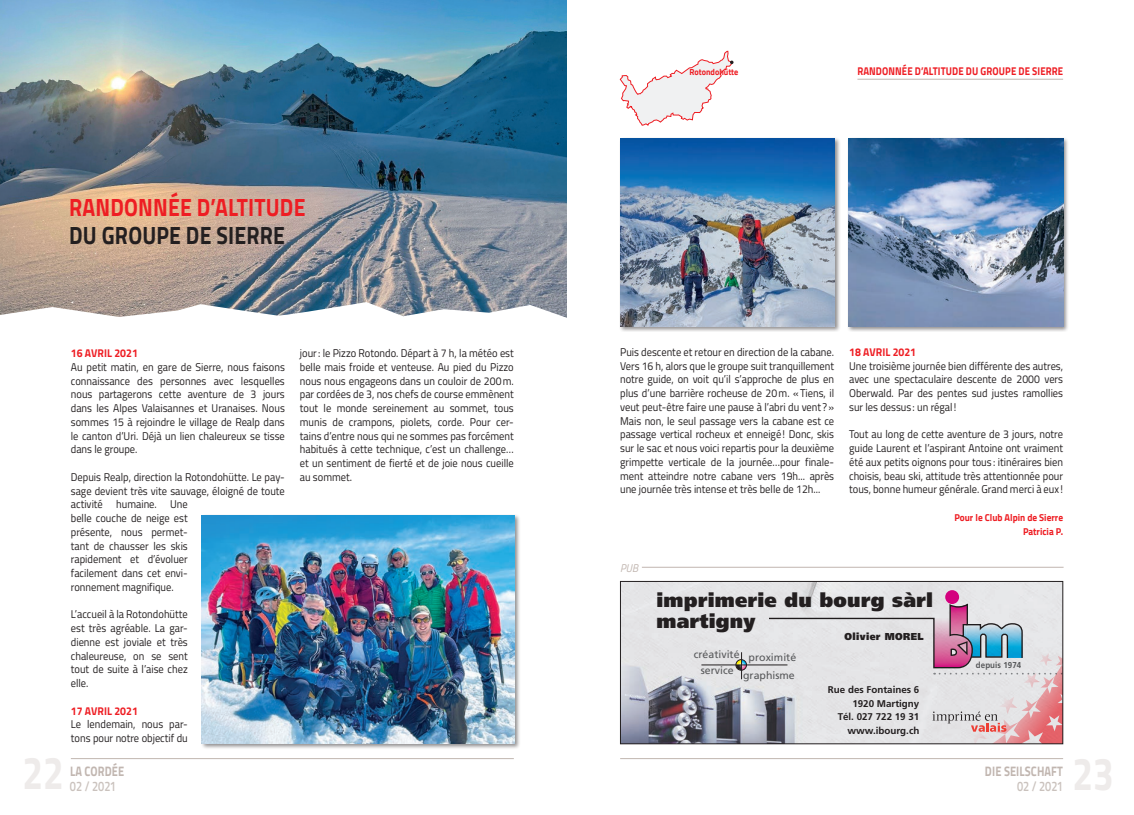
<style>
.page{position:relative;width:1134px;height:815px;background:#fff}
.page>*{position:absolute;margin:0;border:0;box-sizing:border-box;transform-origin:0 0}
.t1{font:700 46.25px "Titillium Web";color:#eeebea;scale:.8 1}
.t2{font:700 25px "Titillium Web";letter-spacing:.01em;color:#ee1d23;scale:.85 1}
.t3{font:700 25px "Titillium Web";letter-spacing:.01em;color:#231f20;scale:.85 1}
.t4{font:900 19.62px/21.1px "Frutiger";letter-spacing:.01em;color:#231f20}
.t5{font:700 13.75px "Titillium Web";letter-spacing:.01em;color:#c1b6b0;scale:.8 1}
.t6{font:600 13.75px "Titillium Web";color:#cac2bd;scale:.8 1}
.t7{font:11.25px/13.8px "Titillium Web";color:#231f20;text-align:justify;scale:.93 1}
.t8{font:700 11.25px "Titillium Web";letter-spacing:.01em;color:#ee1d23;scale:.85 1}
.t9{font:700 11.25px "Titillium Web";letter-spacing:.01em;color:#ee1d23;scale:.93 1}
.t10{font:italic 11.25px "Titillium Web";color:#c1b6b0;scale:.93 1}
.t11{font:10.62px/20.8px "Frutiger";color:#57585a;text-align:right}
.t12{font:700 10px "Titillium Web";color:#ee1d23;scale:.93 1}
.t13{font:900 10px "Frutiger";letter-spacing:.04em;color:#231f20;scale:.93 1}
.t14{font:700 9.75px/13.6px "Frutiger";color:#231f20;text-align:right}
.t15{font:700 8.75px "Titillium Web";color:#ee1d23;scale:.93 1}
.t16{font:700 8.62px "Frutiger";letter-spacing:.01em;color:#57585a;scale:.93 1}
</style>
<div class="page">
<hr style="left:620px;top:758px;width:443px;height:1px;background:#c1b6b0">
<hr style="left:71px;top:758px;width:443px;height:1px;background:#c1b6b0">
<hr style="left:857px;top:79px;width:206px;height:1px;background:#c1b6b0">
<img style="left:622px;top:583px;width:439px;height:159px">
<div style="left:945px;top:590px;width:14px;height:14px;background:#d4017e;border-radius:50%"></div>
<svg style="left:736px;top:652px;width:10px;height:27px"></svg>
<hr style="left:701px;top:665px;width:86px;height:1px;background:#231f20">
<div style="left:736px;top:659px;width:11px;height:11px;border:1px solid #231f20;border-radius:50%"></div>
<svg style="left:769px;top:602px;width:292px;height:140px;background:#d7d0d5"></svg>
<div style="left:620px;top:581px;width:443px;height:163px;border:1px solid #231f20"></div>
<hr style="left:642px;top:567px;width:421px;height:1px;background:#c1b6b0">
<svg style="left:620px;top:51px;width:113px;height:75px"></svg>
<div style="left:619px;top:137px;width:222px;height:195px;background:#231f20;opacity:.5"></div>
<img style="left:620px;top:138px;width:215px;height:188px">
<div style="left:847px;top:137px;width:222px;height:195px;background:#231f20;opacity:.5"></div>
<img style="left:848px;top:138px;width:215px;height:188px">
<div style="left:201px;top:514px;width:320px;height:235px;background:#231f20;opacity:.5"></div>
<img style="left:202px;top:516px;width:312px;height:227px">
<img style="left:0;top:0;width:567px;height:302px">
<svg style="left:0;top:302px;width:567px;height:16px"></svg>
<p class="t2" style="left:69px;top:188px;width:279px">RANDONNÉE D’ALTITUDE</p>
<p class="t3" style="left:69px;top:216px;width:255px">DU GROUPE DE SIERRE</p>
<p class="t15" style="left:689px;top:65px;width:54px">Rotondohütte</p>
<p class="t8" style="left:857px;top:63px;width:243px">RANDONNÉE D’ALTITUDE DU GROUPE DE SIERRE</p>
<p class="t9" style="left:71px;top:345px;width:74px">16 AVRIL 2021</p>
<p class="t7" style="left:71px;top:360px;width:232px">Au petit matin, en gare de Sierre, nous faisons connaissance des personnes avec lesquelles nous partagerons cette aventure de 3 jours dans les Alpes Valaisannes et Uranaises. Nous sommes 15 à rejoindre le village de Realp dans le canton d’Uri. Déjà un lien chaleureux se tisse dans le groupe.</p>
<p class="t7" style="left:71px;top:470px;width:232px;text-align:left">Depuis Realp, direction la Rotondohütte. Le pay&shy;sage devient très vite sauvage, éloigné de toute activité humaine. Une<br>belle couche de neige est<br>présente, nous permet-<br>tant de chausser les skis<br>rapidement et d’évoluer<br>facilement dans cet envi-<br>ronnement magnifique.</p>
<p class="t7" style="left:71px;top:607px;width:127px">L’accueil à la Rotondohütte est très agréable. La gar&shy;dienne est joviale et très chaleureuse, on se sent tout de suite à l’aise chez elle.</p>
<p class="t9" style="left:71px;top:702px;width:74px">17 AVRIL 2021</p>
<p class="t7" style="left:71px;top:717px;width:127px">Le lendemain, nous par&shy;tons pour notre objectif du</p>
<p class="t7" style="left:300px;top:346px;width:232px">jour: le Pizzo Rotondo. Départ à 7 h, la météo est belle mais froide et venteuse. Au pied du Pizzo nous nous engageons dans un couloir de 200m. par cordées de 3, nos chefs de course emmènent tout le monde sereinement au sommet, tous munis de crampons, piolets, corde. Pour cer&shy;tains d’entre nous qui ne sommes pas forcément habitués à cette technique, c’est un challenge… et un sentiment de fierté et de joie nous cueille au sommet.</p>
<p class="t7" style="left:620px;top:345px;width:232px">Puis descente et retour en direction de la cabane.<br>Vers 16 h, alors que le groupe suit tranquillement notre guide, on voit qu’il s’approche de plus en plus d’une barrière rocheuse de 20m. «Tiens, il veut peut-être faire une pause à l’abri du vent ?» Mais non, le seul passage vers la cabane est ce passage vertical rocheux et enneigé! Donc, skis sur le sac et nous voici repartis pour la deuxième grimpette verticale de la journée…pour finale&shy;ment atteindre notre cabane vers 19h... après une journée très intense et très belle de 12h...</p>
<p class="t9" style="left:849px;top:343px;width:74px">18 AVRIL 2021</p>
<p class="t7" style="left:849px;top:358px;width:232px">Une troisième journée bien différente des autres, avec une spectaculaire descente de 2000 vers Oberwald. Par des pentes sud justes ramollies sur les dessus : un régal !</p>
<p class="t7" style="left:849px;top:427px;width:232px">Tout au long de cette aventure de 3 jours, notre guide Laurent et l’aspirant Antoine ont vraiment été aux petits oignons pour tous : itinéraires bien choisis, beau ski, attitude très attentionnée pour tous, bonne humeur générale. Grand merci à eux !</p>
<p class="t12" style="left:954px;top:510px;width:118px">Pour le Club Alpin de Sierre</p>
<p class="t12" style="left:1023px;top:524px;width:45px">Patricia P.</p>
<p class="t10" style="left:620px;top:560px;width:21px">PUB</p>
<p class="t4" style="left:656px;top:590px;width:278px">imprimerie du bourg sàrl martigny</p>
<p class="t13" style="left:844px;top:630px;width:87px">Olivier MOREL</p>
<p class="t11" style="left:694px;top:644px;width:104px">créativité proximité graphisme</p>
<p class="t11" style="left:701px;top:660px;width:34px">service</p>
<p class="t14" style="left:828px;top:683px;width:93px">Rue des Fontaines 6<br>1920 Martigny<br>Tél. 027 722 19 31 www.ibourg.ch</p>
<p class="t16" style="left:976px;top:660px;width:50px">depuis 1974</p>
<h1 class="t1" style="left:22px;top:738px;width:53px">22</h1>
<h1 class="t1" style="left:1072px;top:739px;width:53px">23</h1>
<p class="t5" style="left:70px;top:760px;width:69px">LA CORDÉE</p>
<p class="t6" style="left:70px;top:775px;width:59px">02 / 2021</p>
<p class="t5" style="left:985px;top:760px;width:99px">DIE SEILSCHAFT</p>
<p class="t6" style="left:1017px;top:775px;width:59px">02 / 2021</p>
</div>
